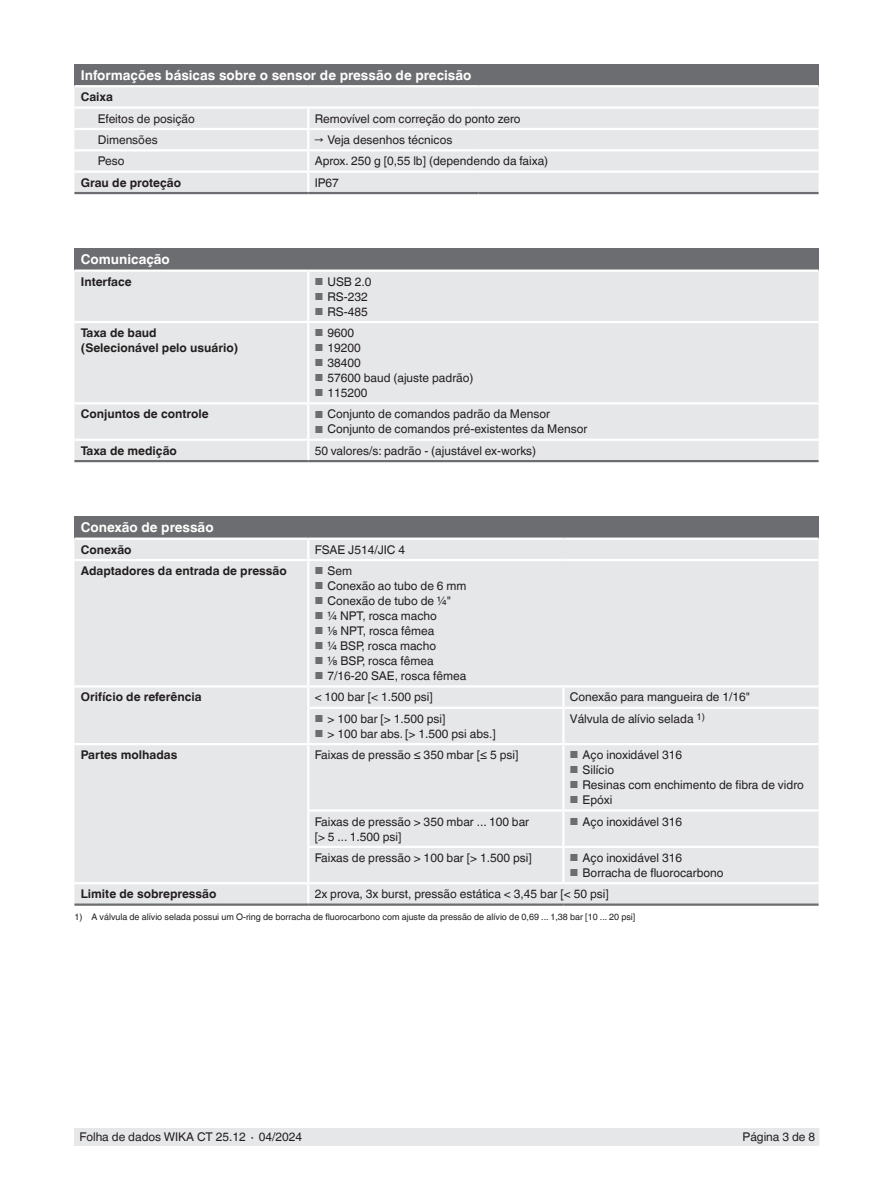
<style>
.page{position:relative;width:893px;height:1188px;background:#fff}
.page>*{position:absolute;margin:0;border:0;box-sizing:border-box;transform-origin:0 0}
.t1{font:700 13.5px "Helvetica World";color:#fff}
.t2{font:12px/15px "Helvetica World";color:#231f20}
.t3{font:700 12px/15px "Helvetica World";color:#231f20}
.t4{font:9px "Helvetica World";color:#231f20}
.s1{font-size:10.2px;color:#6c6d70}
</style>
<div class="page">
<div style="left:75px;top:1128px;width:744px;height:17px;background:#e6e7e9"></div>
<div style="left:74px;top:64px;width:745px;height:22px;background:#6c6d70"></div>
<div style="left:74px;top:87px;width:745px;height:105px;background:#e6e7e9"></div>
<hr style="left:74px;top:85px;width:234px;height:2px;background:#fff">
<hr style="left:308px;top:85px;width:170px;height:2px;background:#fff">
<hr style="left:478px;top:85px;width:341px;height:2px;background:#fff">
<hr style="left:74px;top:106px;width:235px;height:3px;background:#fff">
<hr style="left:74px;top:128px;width:235px;height:2px;background:#fff">
<svg style="left:307px;top:109px;width:2px;height:40px"></svg>
<hr style="left:74px;top:149px;width:235px;height:2px;background:#fff">
<hr style="left:307px;top:151px;width:2px;height:20px;background:#fff">
<hr style="left:74px;top:171px;width:235px;height:2px;background:#fff">
<svg style="left:307px;top:173px;width:2px;height:19px"></svg>
<hr style="left:309px;top:106px;width:169px;height:3px;background:#fff">
<hr style="left:478px;top:106px;width:341px;height:3px;background:#fff">
<hr style="left:309px;top:128px;width:169px;height:2px;background:#fff">
<hr style="left:478px;top:128px;width:341px;height:2px;background:#fff">
<hr style="left:309px;top:149px;width:169px;height:2px;background:#fff">
<hr style="left:478px;top:149px;width:341px;height:2px;background:#fff">
<hr style="left:309px;top:171px;width:169px;height:2px;background:#fff">
<hr style="left:478px;top:171px;width:341px;height:2px;background:#fff">
<hr style="left:74px;top:192px;width:234px;height:2px;background:#6c6d70">
<hr style="left:308px;top:192px;width:170px;height:2px;background:#6c6d70">
<hr style="left:478px;top:192px;width:341px;height:2px;background:#6c6d70">
<div style="left:74px;top:248px;width:745px;height:23px;background:#6c6d70"></div>
<div style="left:74px;top:272px;width:745px;height:188px;background:#e6e7e9"></div>
<hr style="left:74px;top:460px;width:234px;height:2px;background:#6c6d70">
<hr style="left:308px;top:460px;width:511px;height:2px;background:#6c6d70">
<hr style="left:307px;top:272px;width:2px;height:49px;background:#fff">
<hr style="left:74px;top:321px;width:234px;height:2px;background:#fff">
<hr style="left:74px;top:402px;width:234px;height:3px;background:#fff">
<hr style="left:307px;top:405px;width:2px;height:34px;background:#fff">
<hr style="left:74px;top:439px;width:235px;height:2px;background:#fff">
<svg style="left:307px;top:441px;width:2px;height:19px"></svg>
<hr style="left:307px;top:323px;width:2px;height:79px;background:#fff">
<hr style="left:74px;top:270px;width:234px;height:2px;background:#fff">
<hr style="left:308px;top:270px;width:511px;height:2px;background:#fff">
<hr style="left:309px;top:439px;width:510px;height:2px;background:#fff">
<hr style="left:308px;top:321px;width:511px;height:2px;background:#fff">
<hr style="left:308px;top:402px;width:511px;height:3px;background:#fff">
<div style="left:74px;top:516px;width:745px;height:23px;background:#6c6d70"></div>
<div style="left:74px;top:540px;width:745px;height:364px;background:#e6e7e9"></div>
<hr style="left:74px;top:538px;width:234px;height:2px;background:#fff">
<hr style="left:308px;top:538px;width:255px;height:2px;background:#fff">
<hr style="left:563px;top:538px;width:256px;height:2px;background:#fff">
<hr style="left:74px;top:559px;width:235px;height:2px;background:#fff">
<hr style="left:307px;top:561px;width:2px;height:124px;background:#fff">
<hr style="left:74px;top:685px;width:234px;height:3px;background:#fff">
<hr style="left:308px;top:685px;width:255px;height:3px;background:#fff">
<hr style="left:307px;top:688px;width:2px;height:20px;background:#fff">
<hr style="left:563px;top:685px;width:256px;height:3px;background:#fff">
<hr style="left:562px;top:688px;width:3px;height:19px;background:#fff">
<hr style="left:307px;top:708px;width:2px;height:35px;background:#fff">
<hr style="left:562px;top:709px;width:3px;height:34px;background:#fff">
<hr style="left:74px;top:743px;width:235px;height:2px;background:#fff">
<hr style="left:307px;top:745px;width:2px;height:64px;background:#fff">
<hr style="left:307px;top:809px;width:256px;height:3px;background:#fff">
<hr style="left:307px;top:812px;width:2px;height:34px;background:#fff">
<hr style="left:563px;top:809px;width:256px;height:3px;background:#fff">
<hr style="left:307px;top:846px;width:256px;height:2px;background:#fff">
<hr style="left:307px;top:848px;width:2px;height:34px;background:#fff">
<hr style="left:563px;top:846px;width:256px;height:2px;background:#fff">
<hr style="left:74px;top:882px;width:234px;height:2px;background:#fff">
<hr style="left:308px;top:882px;width:255px;height:2px;background:#fff">
<hr style="left:307px;top:884px;width:2px;height:20px;background:#fff">
<hr style="left:563px;top:882px;width:256px;height:2px;background:#fff">
<svg style="left:307px;top:540px;width:2px;height:19px"></svg>
<hr style="left:307px;top:559px;width:256px;height:2px;background:#fff">
<hr style="left:563px;top:559px;width:256px;height:2px;background:#fff">
<hr style="left:309px;top:707px;width:254px;height:2px;background:#fff">
<hr style="left:563px;top:707px;width:256px;height:2px;background:#fff">
<hr style="left:309px;top:743px;width:254px;height:2px;background:#fff">
<hr style="left:563px;top:743px;width:256px;height:2px;background:#fff">
<hr style="left:562px;top:745px;width:3px;height:64px;background:#fff">
<hr style="left:562px;top:812px;width:3px;height:34px;background:#fff">
<hr style="left:562px;top:848px;width:3px;height:34px;background:#fff">
<hr style="left:74px;top:904px;width:234px;height:2px;background:#6c6d70">
<hr style="left:308px;top:904px;width:255px;height:2px;background:#6c6d70">
<hr style="left:563px;top:904px;width:256px;height:2px;background:#6c6d70">
<p class="t1" style="left:81px;top:67px;width:392px">Informações básicas sobre o sensor de pressão de precisão</p>
<p class="t3" style="left:81px;top:90px;width:34px">Caixa</p>
<p class="t2" style="left:98px;top:111px;width:99px">Efeitos de posição</p>
<p class="t2" style="left:315px;top:111px;width:207px">Removível com correção do ponto zero</p>
<p class="t2" style="left:98px;top:132px;width:61px">Dimensões</p>
<p class="t2" style="left:315px;top:132px;width:139px">→ Veja desenhos técnicos</p>
<p class="t2" style="left:98px;top:154px;width:28px">Peso</p>
<p class="t2" style="left:315px;top:154px;width:235px">Aprox. 250 g [0,55 lb] (dependendo da faixa)</p>
<p class="t3" style="left:81px;top:175px;width:102px">Grau de proteção</p>
<p class="t2" style="left:315px;top:175px;width:26px">IP67</p>
<p class="t1" style="left:81px;top:252px;width:91px">Comunicação</p>
<p class="t3" style="left:81px;top:274px;width:52px">Interface</p>
<p class="t2" style="left:315px;top:274px;width:58px"><span class="s1">■</span> USB 2.0</p>
<p class="t2" style="left:315px;top:289px;width:55px"><span class="s1">■</span> RS-232</p>
<p class="t2" style="left:315px;top:304px;width:55px"><span class="s1">■</span> RS-485</p>
<p class="t3" style="left:81px;top:325px;width:159px">Taxa de baud<br>(Selecionável pelo usuário)</p>
<p class="t2" style="left:315px;top:325px;width:41px"><span class="s1">■</span> 9600</p>
<p class="t2" style="left:315px;top:340px;width:48px"><span class="s1">■</span> 19200</p>
<p class="t2" style="left:315px;top:355px;width:48px"><span class="s1">■</span> 38400</p>
<p class="t2" style="left:315px;top:370px;width:160px"><span class="s1">■</span> 57600 baud (ajuste padrão)</p>
<p class="t2" style="left:315px;top:385px;width:54px"><span class="s1">■</span> 115200</p>
<p class="t3" style="left:81px;top:407px;width:129px">Conjuntos de controle</p>
<p class="t2" style="left:315px;top:407px;width:237px"><span class="s1">■</span> Conjunto de comandos padrão da Mensor</p>
<p class="t2" style="left:315px;top:422px;width:274px"><span class="s1">■</span> Conjunto de comandos pré-existentes da Mensor</p>
<p class="t3" style="left:81px;top:443px;width:98px">Taxa de medição</p>
<p class="t2" style="left:315px;top:443px;width:223px">50 valores/s: padrão - (ajustável ex-works)</p>
<p class="t1" style="left:81px;top:520px;width:134px">Conexão de pressão</p>
<p class="t3" style="left:81px;top:542px;width:52px">Conexão</p>
<p class="t2" style="left:315px;top:542px;width:92px">FSAE J514/JIC 4</p>
<p class="t3" style="left:81px;top:563px;width:208px">Adaptadores da entrada de pressão</p>
<p class="t2" style="left:315px;top:563px;width:39px"><span class="s1">■</span> Sem</p>
<p class="t2" style="left:315px;top:578px;width:153px"><span class="s1">■</span> Conexão ao tubo de 6 mm</p>
<p class="t2" style="left:315px;top:593px;width:138px"><span class="s1">■</span> Conexão de tubo de ¼"</p>
<p class="t2" style="left:315px;top:608px;width:124px"><span class="s1">■</span> ¼ NPT, rosca macho</p>
<p class="t2" style="left:315px;top:623px;width:121px"><span class="s1">■</span> ⅛ NPT, rosca fêmea</p>
<p class="t2" style="left:315px;top:638px;width:123px"><span class="s1">■</span> ¼ BSP, rosca macho</p>
<p class="t2" style="left:315px;top:653px;width:120px"><span class="s1">■</span> ⅛ BSP, rosca fêmea</p>
<p class="t2" style="left:315px;top:668px;width:153px"><span class="s1">■</span> 7/16-20 SAE, rosca fêmea</p>
<p class="t3" style="left:81px;top:690px;width:122px">Orifício de referência</p>
<p class="t2" style="left:315px;top:690px;width:120px">&lt; 100 bar [&lt; 1.500 psi]</p>
<p class="t2" style="left:570px;top:690px;width:182px">Conexão para mangueira de 1/16"</p>
<p class="t2" style="left:315px;top:711px;width:132px"><span class="s1">■</span> &gt; 100 bar [&gt; 1.500 psi]</p>
<p class="t2" style="left:315px;top:726px;width:183px"><span class="s1">■</span> &gt; 100 bar abs. [&gt; 1.500 psi abs.]</p>
<p class="t2" style="left:570px;top:711px;width:137px">Válvula de alívio selada <sup>1)</sup></p>
<p class="t3" style="left:81px;top:748px;width:98px">Partes molhadas</p>
<p class="t2" style="left:315px;top:748px;width:205px">Faixas de pressão ≤ 350 mbar [≤ 5 psi]</p>
<p class="t2" style="left:570px;top:748px;width:114px"><span class="s1">■</span> Aço inoxidável 316</p>
<p class="t2" style="left:570px;top:763px;width:46px"><span class="s1">■</span> Silício</p>
<p class="t2" style="left:570px;top:778px;width:236px"><span class="s1">■</span> Resinas com enchimento de fibra de vidro</p>
<p class="t2" style="left:570px;top:793px;width:44px"><span class="s1">■</span> Epóxi</p>
<p class="t2" style="left:315px;top:814px;width:216px">Faixas de pressão &gt; 350 mbar ... 100 bar [&gt; 5 ... 1.500 psi]</p>
<p class="t2" style="left:570px;top:814px;width:114px"><span class="s1">■</span> Aço inoxidável 316</p>
<p class="t2" style="left:315px;top:850px;width:219px">Faixas de pressão &gt; 100 bar [&gt; 1.500 psi]</p>
<p class="t2" style="left:570px;top:850px;width:114px"><span class="s1">■</span> Aço inoxidável 316</p>
<p class="t2" style="left:570px;top:865px;width:155px"><span class="s1">■</span> Borracha de fluorocarbono</p>
<p class="t3" style="left:81px;top:887px;width:137px">Limite de sobrepressão</p>
<p class="t2" style="left:315px;top:887px;width:296px">2x prova, 3x burst, pressão estática &lt; 3,45 bar [&lt; 50 psi]</p>
<p class="t4" style="left:74px;top:912px;width:562px">1) A válvula de alívio selada possui um O-ring de borracha de fluorocarbono com ajuste da pressão de alívio de 0,69 ... 1,38 bar [10 ... 20 psi]</p>
<p class="t2" style="left:80px;top:1130px;width:224px">Folha de dados WIKA CT 25.12 ∙ 04/2024</p>
<p class="t2" style="left:743px;top:1130px;width:74px">Página 3 de 8</p>
</div>
